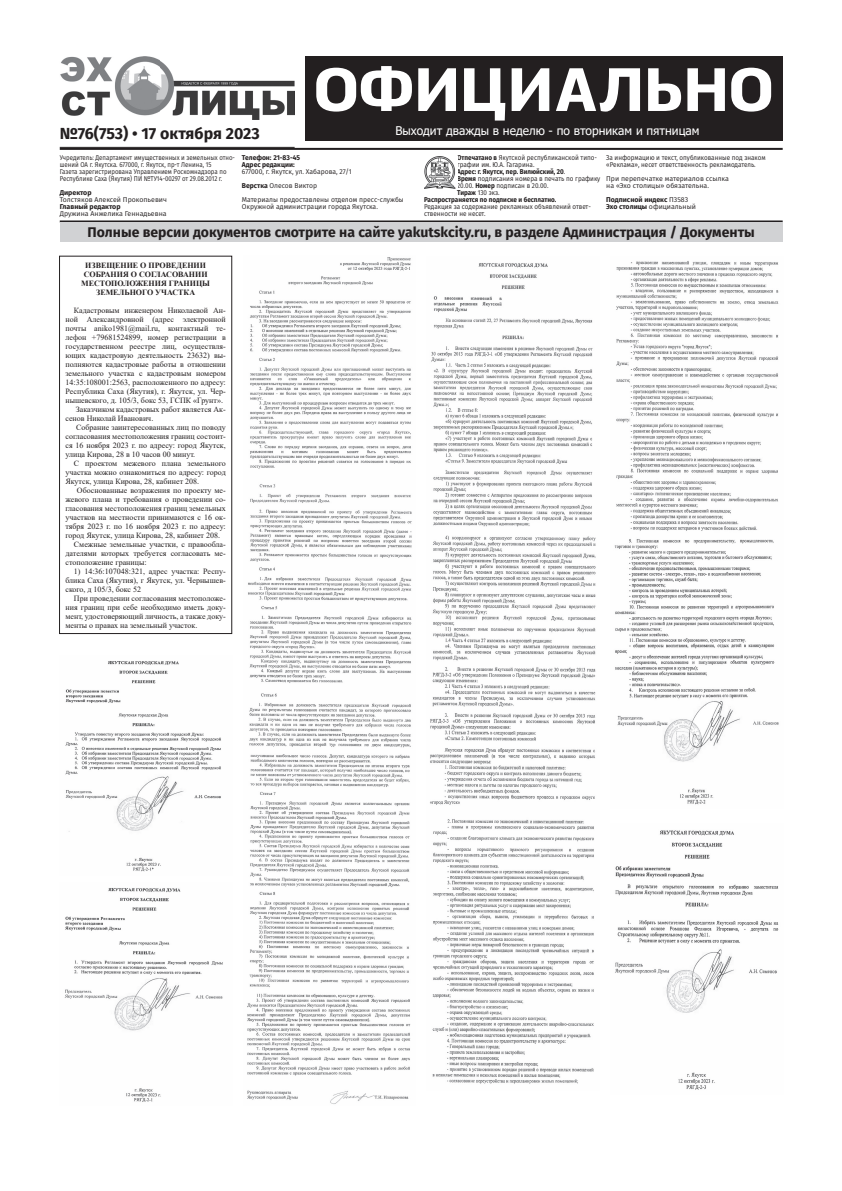
<style>
.page{position:relative;width:842px;height:1191px;background:#fff}
.page>*{position:absolute;margin:0;border:0;box-sizing:border-box;transform-origin:0 0}
.t1{font:900 61px "Ekibastuz";color:#fff}
.t2{font:700 16px "Fira Sans";letter-spacing:-.005em;color:#231f20}
.t3{font:700 14px "Fira Sans";color:#231f20}
.t4{font:12px "Tahoma";color:#fff}
.t5{font:8px/9px "Times New Roman";color:#231f20;text-align:justify}
.t6{font:700 8px/9px "Times New Roman";color:#231f20;text-align:center}
.t7{font:7px/7px "Fira Sans";color:#231f20;scale:.9 1}
.t8{font:7px/7px "Fira Sans";color:#231f20;scale:.87 1}
.t9{font:7px/7px "Fira Sans";color:#231f20}
.t10{font:7px/14px "Fira Sans";color:#231f20;scale:.96 1}
.t11{font:700 7px "Fira Sans";color:#231f20;scale:.9 1}
.t12{font:700 7px/7px "Fira Sans";color:#231f20}
.t13{font:700 7px/7px "Fira Sans";color:#231f20;scale:.96 1}
.s1{font-weight:700}
.s2{font-weight:400}
</style>
<div class="page">
<div style="left:305px;top:57px;width:478px;height:84px;background:#231f20"></div>
<img style="left:60px;top:57px;width:235px;height:62px">
<hr style="left:60px;top:147px;width:235px;height:1px;background:#231f20">
<hr style="left:60px;top:148px;width:723px;height:2px;background:#231f20">
<hr style="left:60px;top:220px;width:723px;height:2px;background:#231f20">
<div style="left:60px;top:222px;width:723px;height:20px;background:#d1d2d4"></div>
<img style="left:424px;top:157px;width:32px;height:32px">
<div style="left:59px;top:256px;width:173px;height:378px;border:1px solid #231f20"></div>
<img style="left:65px;top:661px;width:156px;height:211px">
<img style="left:64px;top:888px;width:159px;height:214px">
<img style="left:247px;top:257px;width:165px;height:847px">
<img style="left:430px;top:263px;width:166px;height:821px">
<img style="left:616px;top:261px;width:163px;height:270px">
<img style="left:614px;top:539px;width:165px;height:266px">
<img style="left:615px;top:830px;width:164px;height:260px">
<h1 class="t1" style="left:314px;top:53px;width:461px">ОФИЦИАЛЬНО</h1>
<h2 class="t2" style="left:60px;top:119px;width:201px">№76(753) • 17 октября 2023</h2>
<p class="t8" style="left:60px;top:154px;width:203px">Учредитель: Департамент имущественных и земельных отно&shy;шений ОА г. Якутска. 677000, г. Якутск, пр-т Ленина, 15<br>Газета зарегистрирована Управлением Роскомнадзора по Республике Саха (Якутия) ПИ №ТУ14-00297 от 29.08.2012 г.</p>
<p class="t12" style="left:60px;top:189px;width:33px">Директор</p>
<p class="t9" style="left:60px;top:196px;width:109px">Толстяков Алексей Прокопьевич</p>
<p class="t12" style="left:60px;top:203px;width:62px">Главный редактор</p>
<p class="t9" style="left:60px;top:210px;width:108px">Дружина Анжелика Геннадьевна</p>
<h3 class="t4" style="left:395px;top:122px;width:306px">Выходит дважды в неделю - по вторникам и пятницам</h3>
<p class="t7" style="left:457px;top:154px;width:157px"><span class="s1">Отпечатано в</span> Якутской республиканской типо-</p>
<p class="t7" style="left:457px;top:161px;width:87px">графии им. Ю.А. Гагарина.</p>
<p class="t11" style="left:457px;top:166px;width:122px">Адрес: г. Якутск, пер. Вилюйский, 20<span class="s2">.</span></p>
<p class="t7" style="left:457px;top:175px;width:161px"><span class="s1">Время</span> подписания номера в печать по графику</p>
<p class="t7" style="left:457px;top:182px;width:103px">20.00. <span class="s1">Номер</span> подписан в 20.00.</p>
<p class="t7" style="left:457px;top:189px;width:49px"><span class="s1">Тираж</span> 130 экз.</p>
<p class="t11" style="left:424px;top:194px;width:149px">Распространяется по подписке и бесплатно.</p>
<p class="t7" style="left:424px;top:203px;width:187px">Редакция за содержание рекламных объявлений ответ&shy;ственности не несет.</p>
<p class="t13" style="left:242px;top:154px;width:62px">Телефон: 21-83-45<br>Адрес редакции:</p>
<p class="t10" style="left:242px;top:165px;width:170px">677000, г. Якутск, ул. Хабарова, 27/1<br><span class="s1">Верстка</span> Олесов Виктор<br>Материалы предоставлены отделом пресс-службы</p>
<p class="t9" style="left:242px;top:203px;width:137px">Окружной администрации города Якутска.</p>
<p class="t7" style="left:606px;top:154px;width:179px">За информацию и текст, опубликованные под знаком «Реклама», несет ответственность рекламодатель.</p>
<p class="t9" style="left:606px;top:175px;width:124px">При перепечатке материалов ссылка на «Эхо столицы» обязательна.</p>
<p class="t12" style="left:606px;top:196px;width:91px">Подписной индекс <span class="s2">П3583<br></span>Эхо столицы <span class="s2">официальный</span></p>
<h3 class="t3" style="left:88px;top:220px;width:669px">Полные версии документов смотрите на сайте yakutskcity.ru, в разделе Администрация / Документы</h3>
<p class="t6" style="left:81px;top:260px;width:130px">ИЗВЕЩЕНИЕ О ПРОВЕДЕНИИ<br>СОБРАНИЯ О СОГЛАСОВАНИИ<br>МЕСТОПОЛОЖЕНИЯ ГРАНИЦЫ<br>ЗЕМЕЛЬНОГО УЧАСТКА</p>
<p class="t5" style="left:74px;top:305px;width:153px">Кадастровым инженером Николаевой Ан-</p>
<p class="t5" style="left:65px;top:314px;width:162px">ной Александровной (адрес электронной</p>
<p class="t5" style="left:65px;top:323px;width:162px">почты aniko1981@mail.ru, контактный те-</p>
<p class="t5" style="left:65px;top:332px;width:162px">лефон +79681524899, номер регистрации в</p>
<p class="t5" style="left:65px;top:341px;width:162px">государственном реестре лиц, осуществля-</p>
<p class="t5" style="left:65px;top:350px;width:162px">ющих кадастровую деятельность 23632) вы-</p>
<p class="t5" style="left:65px;top:359px;width:162px">полняются кадастровые работы в отношении</p>
<p class="t5" style="left:65px;top:368px;width:162px">земельного участка с кадастровым номером</p>
<p class="t5" style="left:65px;top:377px;width:162px">14:35:108001:2563, расположенного по адресу:</p>
<p class="t5" style="left:65px;top:386px;width:162px">Республика Саха (Якутия), г. Якутск, ул. Чер-</p>
<p class="t5" style="left:65px;top:395px;width:159px">нышевского, д. 105/3, бокс 53, ГСПК «Грунт».</p>
<p class="t5" style="left:76px;top:404px;width:152px">Заказчиком кадастровых работ является Ак-</p>
<p class="t5" style="left:65px;top:413px;width:89px">сенов Николай Иванович.</p>
<p class="t5" style="left:76px;top:422px;width:151px">Собрание заинтересованных лиц по поводу</p>
<p class="t5" style="left:65px;top:431px;width:162px">согласования местоположения границ состоит-</p>
<p class="t5" style="left:65px;top:440px;width:162px">ся 16 ноября 2023 г. по адресу: город Якутск,</p>
<p class="t5" style="left:65px;top:449px;width:131px">улица Кирова, 28 в 10 часов 00 минут.</p>
<p class="t5" style="left:74px;top:458px;width:153px">С проектом межевого плана земельного</p>
<p class="t5" style="left:65px;top:467px;width:162px">участка можно ознакомиться по адресу: город</p>
<p class="t5" style="left:65px;top:476px;width:135px">Якутск, улица Кирова, 28, кабинет 208.</p>
<p class="t5" style="left:77px;top:485px;width:150px">Обоснованные возражения по проекту ме-</p>
<p class="t5" style="left:65px;top:494px;width:162px">жевого плана и требования о проведении со-</p>
<p class="t5" style="left:65px;top:503px;width:162px">гласования местоположения границ земельных</p>
<p class="t5" style="left:65px;top:512px;width:162px">участков на местности принимаются с 16 ок-</p>
<p class="t5" style="left:65px;top:521px;width:162px">тября 2023 г. по 16 ноября 2023 г. по адресу:</p>
<p class="t5" style="left:65px;top:530px;width:156px">город Якутск, улица Кирова, 28, кабинет 208.</p>
<p class="t5" style="left:74px;top:539px;width:153px">Смежные земельные участки, с правообла-</p>
<p class="t5" style="left:65px;top:548px;width:162px">дателями которых требуется согласовать ме-</p>
<p class="t5" style="left:65px;top:557px;width:83px">стоположение границы:</p>
<p class="t5" style="left:65px;top:566px;width:162px;text-indent:9px">1) 14:36:107048:321, адрес участка: Респу&shy;блика Саха (Якутия), г Якутск, ул. Чернышев&shy;ского, д 105/3, бокс 52</p>
<p class="t5" style="left:65px;top:593px;width:162px;text-indent:9px">При проведении согласования местоположе&shy;ния границ при себе необходимо иметь доку&shy;мент, удостоверяющий личность, а также доку&shy;менты о правах на земельный участок.</p>
</div>
